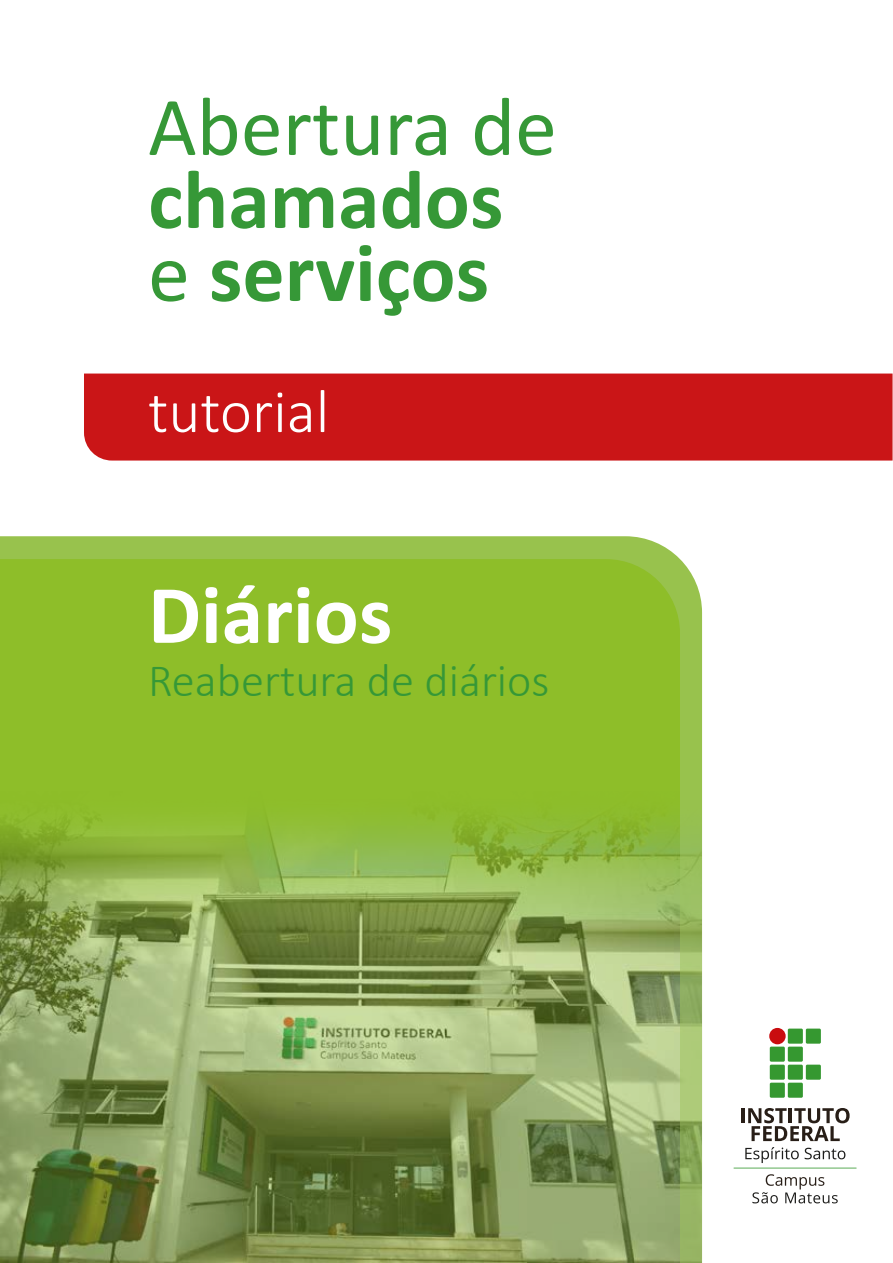
<style>
.page{position:relative;width:893px;height:1263px;background:#fff}
.page>*{position:absolute;margin:0;border:0;box-sizing:border-box;transform-origin:0 0}
.t1{font:700 84px/73.1px "Calibri";color:#369837}
.t2{font:84px "Calibri";color:#369837}
.t3{font:700 84px "Calibri";color:#fff}
.t4{font:300 61.5px "Calibri";color:#fff}
.t5{font:300 46.5px "Calibri";color:#369837}
.s1{font-weight:400}
</style>
<div class="page">
<svg style="left:0;top:536px;width:702px;height:727px;background:#9ec559"></svg>
<img style="left:680px;top:792px;width:21px;height:471px">
<div style="left:0;top:559px;width:680px;height:233px;background:#8ebe29"></div>
<img style="left:0;top:792px;width:680px;height:471px">
<div style="left:84px;top:374px;width:808px;height:86px;background:#ca1517"></div>
<hr style="left:733px;top:1168px;width:124px;height:1px;background:#359830">
<svg style="left:745px;top:1147px;width:54px;height:16px"></svg>
<svg style="left:805px;top:1148px;width:40px;height:11px"></svg>
<div style="left:788px;top:1028px;width:15px;height:16px;background:#359830"></div>
<div style="left:806px;top:1028px;width:15px;height:16px;background:#359830"></div>
<div style="left:806px;top:1065px;width:15px;height:15px;background:#359830"></div>
<div style="left:770px;top:1046px;width:15px;height:16px;background:#359830"></div>
<div style="left:788px;top:1046px;width:15px;height:16px;background:#359830"></div>
<div style="left:770px;top:1065px;width:15px;height:15px;background:#359830"></div>
<div style="left:788px;top:1065px;width:15px;height:15px;background:#359830"></div>
<div style="left:770px;top:1083px;width:15px;height:15px;background:#359830"></div>
<div style="left:788px;top:1083px;width:15px;height:15px;background:#359830"></div>
<div style="left:769px;top:1028px;width:17px;height:16px;background:#c90c0f;border-radius:50%"></div>
<hr style="left:741px;top:1108px;width:3px;height:15px;background:#281e17">
<svg style="left:748px;top:1108px;width:102px;height:33px"></svg>
<svg style="left:752px;top:1174px;width:86px;height:29px"></svg>
<h1 class="t2" style="left:148px;top:69px;width:410px">Abertura de</h1>
<h1 class="t1" style="left:148px;top:162px;width:357px">chamados <span class="s1">e</span> serviços</h1>
<h2 class="t4" style="left:148px;top:373px;width:183px">tutorial</h2>
<h1 class="t3" style="left:148px;top:555px;width:246px">Diários</h1>
<p class="t5" style="left:148px;top:651px;width:403px">Reabertura de diários</p>
</div>
